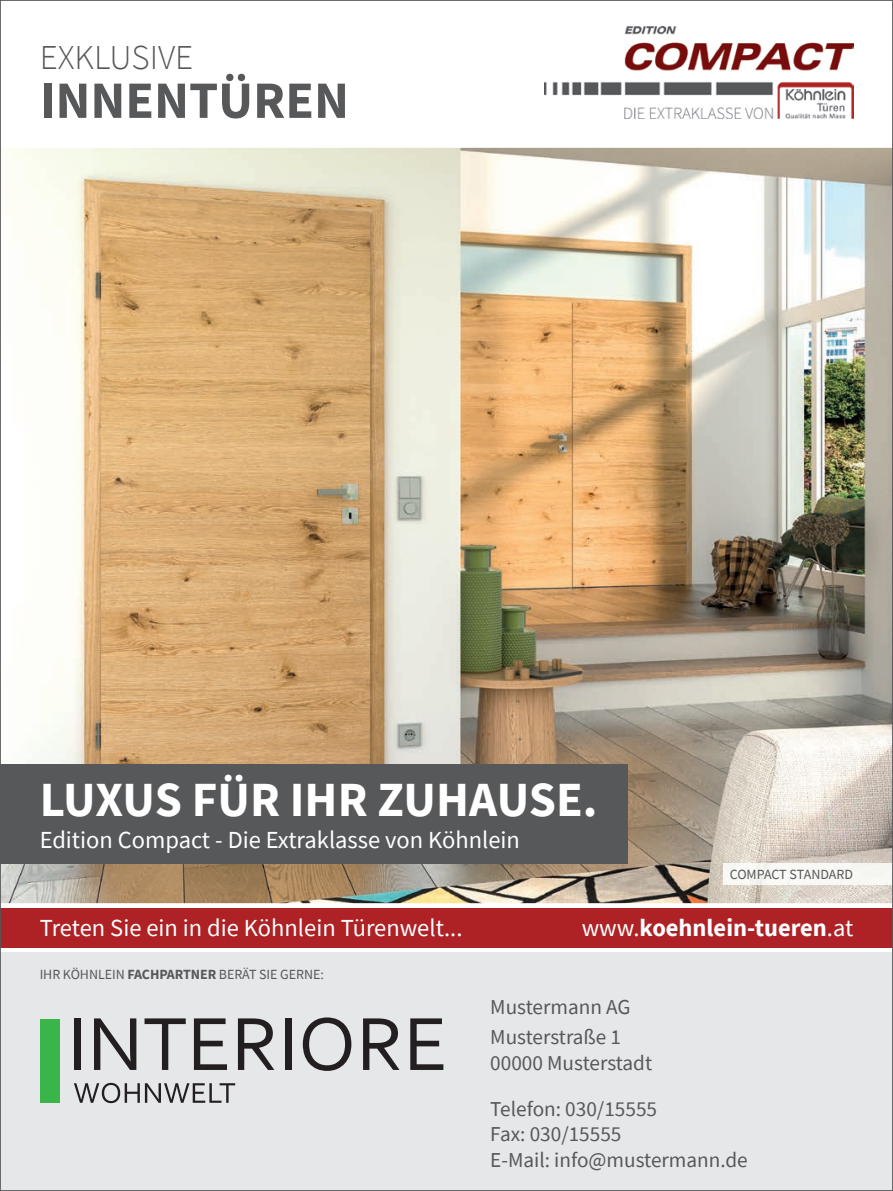
<style>
.page{position:relative;width:893px;height:1191px;background:#fff}
.page>*{position:absolute;margin:0;border:0;box-sizing:border-box;transform-origin:0 0}
.t1{font:700 52.5px "Source Sans Pro";color:#57585a}
.t2{font:700 49px "Source Sans Pro";letter-spacing:-.005em;color:#fff}
.t3{font:300 35px "Source Sans Pro";color:#57585a}
.t4{font:24.5px "Source Sans Pro";color:#fff}
.t5{font:700 24.5px "Source Sans Pro";color:#fff}
.t6{font:21.35px/25.6px "Source Sans Pro";color:#57585a}
.t7{font:14px "Source Sans Pro";letter-spacing:-.005em;color:#57585a}
.s1{font-weight:400}
.s2{font-weight:700}
</style>
<div class="page">
<img style="left:3px;top:148px;width:887px;height:755px">
<div style="left:0;top:908px;width:893px;height:39px;background:#ae2226"></div>
<div style="left:0;top:764px;width:628px;height:99px;background:#57585a"></div>
<div style="left:0;top:952px;width:893px;height:239px;background:#e6e7e9"></div>
<div style="left:724px;top:863px;width:166px;height:21px;background:#f8f8f4"></div>
<svg style="left:74px;top:1082px;width:161px;height:21px"></svg>
<div style="left:40px;top:1019px;width:19px;height:83px;background:#3ab54a"></div>
<div style="left:74px;top:1018px;width:7px;height:52px;background:#231f20"></div>
<svg style="left:94px;top:1018px;width:42px;height:52px"></svg>
<svg style="left:145px;top:1018px;width:41px;height:52px"></svg>
<svg style="left:194px;top:1018px;width:33px;height:52px"></svg>
<svg style="left:238px;top:1018px;width:36px;height:52px"></svg>
<div style="left:285px;top:1018px;width:6px;height:52px;background:#231f20"></div>
<svg style="left:303px;top:1017px;width:48px;height:54px"></svg>
<svg style="left:363px;top:1018px;width:36px;height:52px"></svg>
<svg style="left:410px;top:1018px;width:33px;height:52px"></svg>
<img style="left:545px;top:27px;width:308px;height:91px">
<h3 class="t3" style="left:40px;top:36px;width:155px">EXKLUSIVE</h3>
<h1 class="t1" style="left:40px;top:65px;width:311px">INNENTÜREN</h1>
<h2 class="t2" style="left:40px;top:767px;width:559px">LUXUS FÜR IHR ZUHAUSE.</h2>
<p class="t4" style="left:40px;top:824px;width:482px">Edition Compact - Die Extraklasse von Köhnlein</p>
<p class="t7" style="left:730px;top:865px;width:125px">COMPACT STANDARD</p>
<p class="t4" style="left:40px;top:912px;width:424px">Treten Sie ein in die Köhnlein Türenwelt...</p>
<p class="t5" style="left:582px;top:911px;width:273px"><span class="s1">www.</span>koehnlein-tueren<span class="s1">.at</span></p>
<p class="t7" style="left:40px;top:966px;width:286px">IHR KÖHNLEIN <span class="s2">FACHPARTNER</span> BERÄT SIE GERNE:</p>
<p class="t6" style="left:490px;top:992px;width:142px;line-height:29.8px">Mustermann AG<br>Musterstraße 1</p>
<p class="t6" style="left:490px;top:1049px;width:163px">00000 Musterstadt</p>
<p class="t6" style="left:490px;top:1095px;width:259px">Telefon: 030/15555<br>Fax: 030/15555<br>E-Mail: info@mustermann.de</p>
</div>
